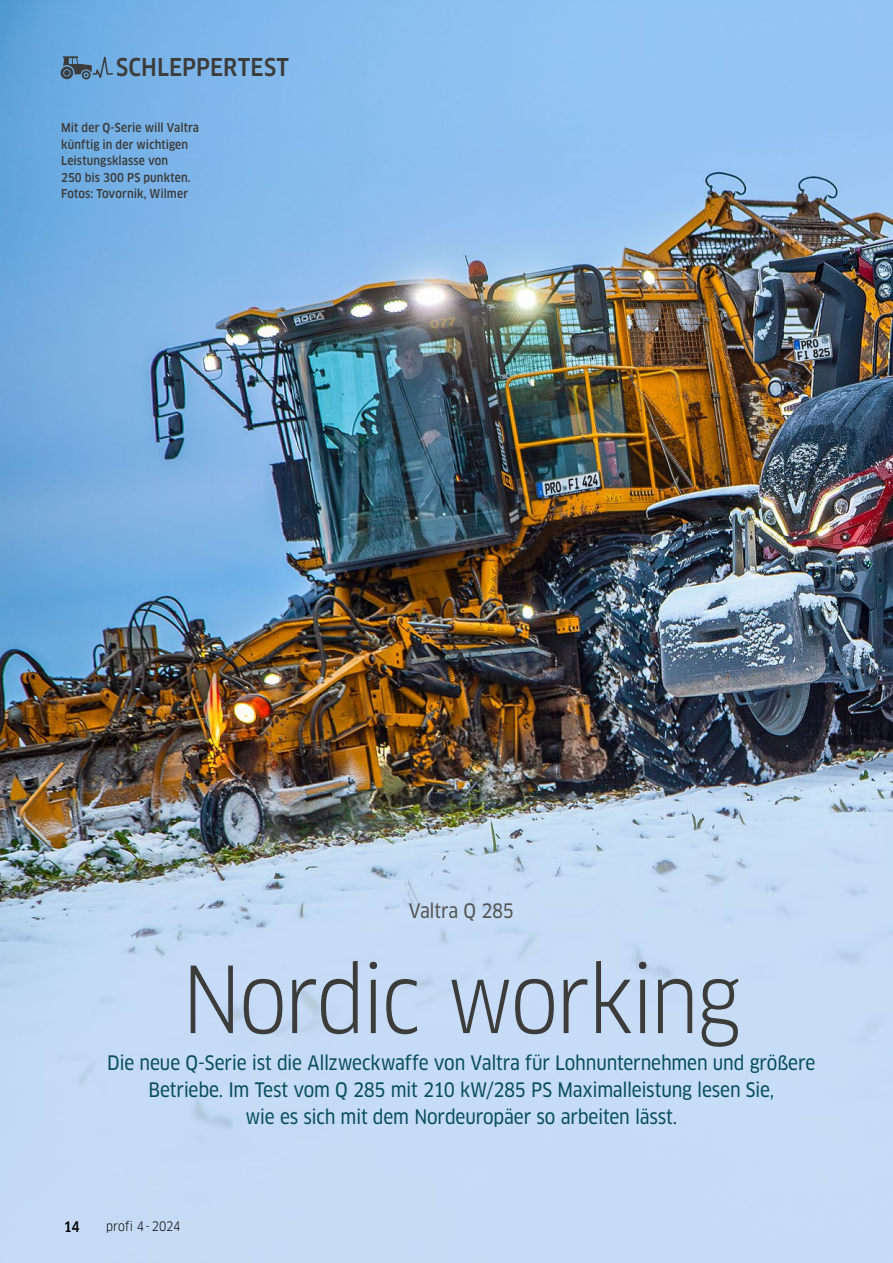
<style>
.page{position:relative;width:893px;height:1263px;background:#fff}
.page>*{position:absolute;margin:0;border:0;box-sizing:border-box;transform-origin:0 0}
.GT_Titel{font:condensed 90px "Clan OT";letter-spacing:-.03em;color:#3c3c3b}
.t1{font:500 condensed 24px "Clan OT";letter-spacing:.005em;color:#3c3c3b}
.GT_Vorspann{font:19.5px/27px "Clan OT Narrow News";letter-spacing:-.01em;color:#074e5e;text-align:center}
.GT_Dachzeile{font:19.5px "Clan OT Narrow News";letter-spacing:-.02em;color:#555454}
.t2{font:500 condensed 14.25px "Clan OT";color:#000}
.t3{font:condensed 12.75px "Clan OT";color:#000}
.GT_BU{font:500 condensed 12px/16.5px "Clan OT";letter-spacing:.01em;color:#3c3c3b}
</style>
<div class="page">
<img style="left:0;top:0;width:893px;height:1263px">
<svg style="left:61px;top:49px;width:53px;height:33px;background:#608fb7"></svg>
<p class="t1" style="left:116px;top:53px;width:174px">SCHLEPPERTEST</p>
<p class="GT_BU" style="left:61px;top:119px;width:139px">Mit der Q-Serie will Valtra künftig in der wichtigen<br>Leistungsklasse von<br>250 bis 300 PS punkten.</p>
<p class="GT_BU" style="left:61px;top:185px;width:128px">Fotos: Tovornik, Wilmer</p>
<p class="GT_Dachzeile" style="left:409px;top:899px;width:107px">Valtra Q 285</p>
<p class="GT_Titel" style="left:182px;top:946px;width:560px">Nordic working</p>
<p class="GT_Vorspann" style="left:107px;top:1049px;width:710px">Die neue Q-Serie ist die Allzweckwaffe von Valtra für Lohnunternehmen und größere<br>Betriebe. Im Test vom Q 285 mit 210 kW/285 PS Maximalleistung lesen Sie,<br>wie es sich mit dem Nordeuropäer so arbeiten lässt.</p>
<p class="t2" style="left:64px;top:1218px;width:17px">14</p>
<p class="t3" style="left:106px;top:1219px;width:76px">profi 4-2024</p>
</div>
